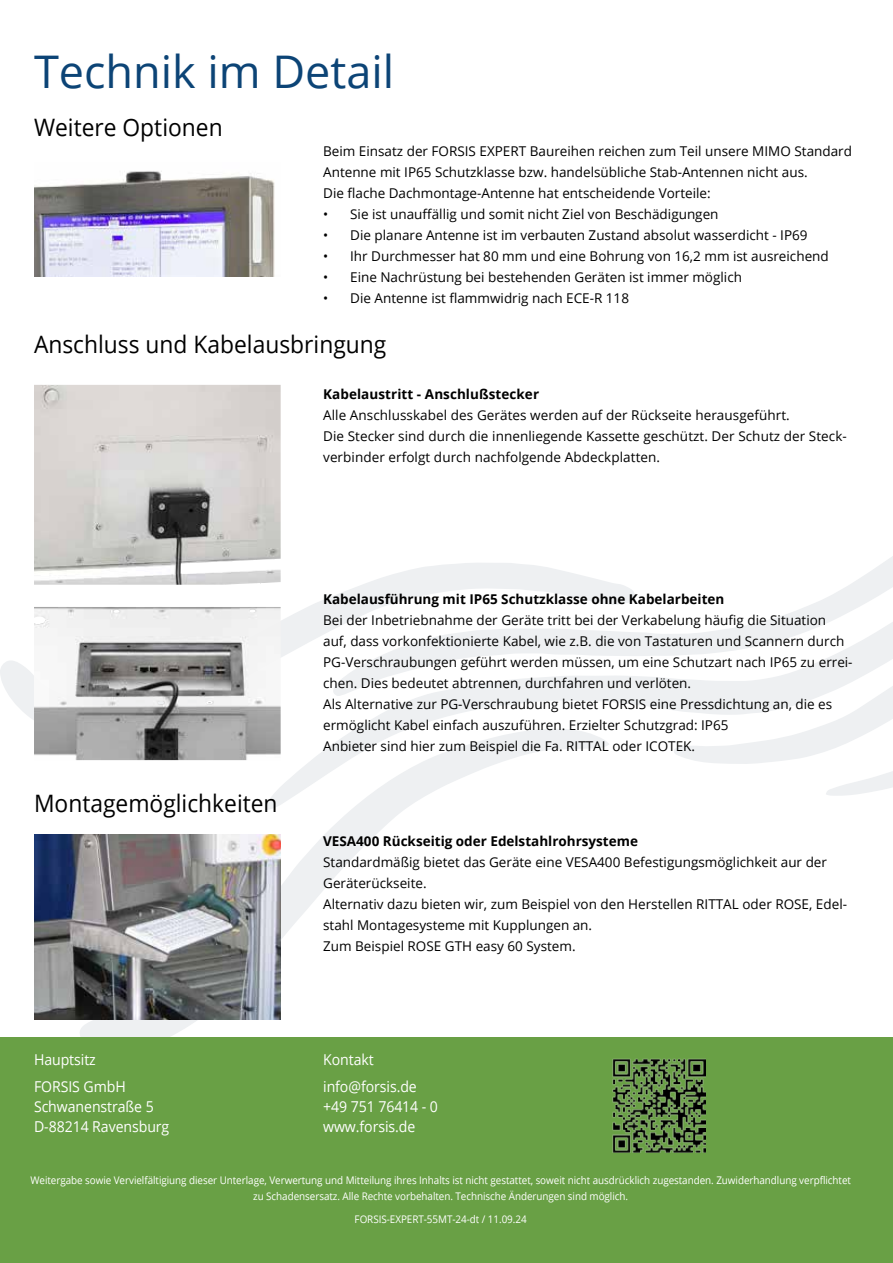
<style>
.page{position:relative;width:893px;height:1263px;background:#fff}
.page>*{position:absolute;margin:0;border:0;box-sizing:border-box;transform-origin:0 0}
.t1{font:45px "Open Sans";color:#0c4476}
.t2{font:24px "Open Sans";color:#000;scale:.95 1}
.t3{font:15px/26.7px "Open Sans";letter-spacing:-.005em;color:#fff;scale:.94 1}
.t4{font:13.5px/21px "Open Sans";color:#000}
.t5{font:700 13.5px "Open Sans";color:#000}
.t6{font:10.5px/16.5px "Open Sans";letter-spacing:-.005em;color:#fff;text-align:center;scale:.94 1}
</style>
<div class="page">
<svg style="left:674px;top:697px;width:152px;height:67px"></svg>
<svg style="left:635px;top:556px;width:258px;height:141px"></svg>
<svg style="left:0;top:563px;width:635px;height:165px"></svg>
<svg style="left:79px;top:728px;width:531px;height:310px"></svg>
<svg style="left:826px;top:593px;width:67px;height:203px"></svg>
<div style="left:0;top:1038px;width:893px;height:225px;background:#69a045"></div>
<img style="left:612px;top:1059px;width:94px;height:93px">
<img style="left:34px;top:171px;width:241px;height:105px">
<img style="left:34px;top:385px;width:247px;height:200px">
<img style="left:34px;top:607px;width:247px;height:153px">
<img style="left:34px;top:834px;width:247px;height:185px">
<h1 class="t1" style="left:34px;top:41px;width:362px">Technik im Detail</h1>
<h2 class="t2" style="left:34px;top:111px;width:200px">Weitere Optionen</h2>
<p class="t4" style="left:323px;top:140px;width:530px">Beim Einsatz der FORSIS EXPERT Baureihen reichen zum Teil unsere MIMO Standard<br>Antenne mit IP65 Schutzklasse bzw. handelsübliche Stab-Antennen nicht aus.<br>Die flache Dachmontage-Antenne hat entscheidende Vorteile:</p>
<p class="t4" style="left:323px;top:203px;width:397px">• Sie ist unauffällig und somit nicht Ziel von Beschädigungen</p>
<p class="t4" style="left:323px;top:224px;width:486px">• Die planare Antenne ist im verbauten Zustand absolut wasserdicht - IP69</p>
<p class="t4" style="left:323px;top:245px;width:507px">• Ihr Durchmesser hat 80 mm und eine Bohrung von 16,2 mm ist ausreichend</p>
<p class="t4" style="left:323px;top:266px;width:420px">• Eine Nachrüstung bei bestehenden Geräten ist immer möglich</p>
<p class="t4" style="left:323px;top:287px;width:307px">• Die Antenne ist flammwidrig nach ECE-R 118</p>
<h2 class="t2" style="left:34px;top:327px;width:372px">Anschluss und Kabelausbringung</h2>
<p class="t5" style="left:323px;top:384px;width:217px">Kabelaustritt - Anschlußstecker</p>
<p class="t4" style="left:323px;top:404px;width:525px">Alle Anschlusskabel des Gerätes werden auf der Rückseite herausgeführt.<br>Die Stecker sind durch die innenliegende Kassette geschützt. Der Schutz der Steck&shy;verbinder erfolgt durch nachfolgende Abdeckplatten.</p>
<h2 class="t2" style="left:34px;top:787px;width:258px">Montagemöglichkeiten</h2>
<p class="t3" style="left:34px;top:1046px;width:99px">Hauptsitz<br>FORSIS GmbH</p>
<p class="t3" style="left:34px;top:1096px;width:145px;line-height:20.2px">Schwanenstraße 5<br>D-88214 Ravensburg</p>
<p class="t5" style="left:323px;top:589px;width:403px">Kabelausführung mit IP65 Schutzklasse ohne Kabelarbeiten</p>
<p class="t4" style="left:323px;top:609px;width:531px">Bei der Inbetriebnahme der Geräte tritt bei der Verkabelung häufig die Situation auf, dass vorkonfektionierte Kabel, wie z.B. die von Tastaturen und Scannern durch PG-Verschraubungen geführt werden müssen, um eine Schutzart nach IP65 zu errei&shy;chen. Dies bedeutet abtrennen, durchfahren und verlöten.<br>Als Alternative zur PG-Verschraubung bietet FORSIS eine Pressdichtung an, die es ermöglicht Kabel einfach auszuführen. Erzielter Schutzgrad: IP65<br>Anbieter sind hier zum Beispiel die Fa. RITTAL oder ICOTEK.</p>
<p class="t5" style="left:323px;top:831px;width:316px">VESA400 Rückseitig oder Edelstahlrohrsysteme</p>
<p class="t4" style="left:323px;top:851px;width:525px">Standardmäßig bietet das Geräte eine VESA400 Befestigungsmöglichkeit aur der Geräterückseite.<br>Alternativ dazu bieten wir, zum Beispiel von den Herstellen RITTAL oder ROSE, Edel&shy;stahl Montagesysteme mit Kupplungen an.<br>Zum Beispiel ROSE GTH easy 60 System.</p>
<p class="t3" style="left:323px;top:1046px;width:101px">Kontakt info@forsis.de</p>
<p class="t3" style="left:323px;top:1096px;width:124px;line-height:20.2px">+49 751 76414 - 0 www.forsis.de</p>
<p class="t6" style="left:30px;top:1171px;width:874px">Weitergabe sowie Vervielfältigiung dieser Unterlage, Verwertung und Mitteilung ihres Inhalts ist nicht gestattet, soweit nicht ausdrücklich zugestanden. Zuwiderhandlung verpflichtet zu Schadensersatz. Alle Rechte vorbehalten. Technische Änderungen sind möglich.</p>
<p class="t6" style="left:355px;top:1211px;width:185px">FORSIS-EXPERT-55MT-24-dt / 11.09.24</p>
</div>
